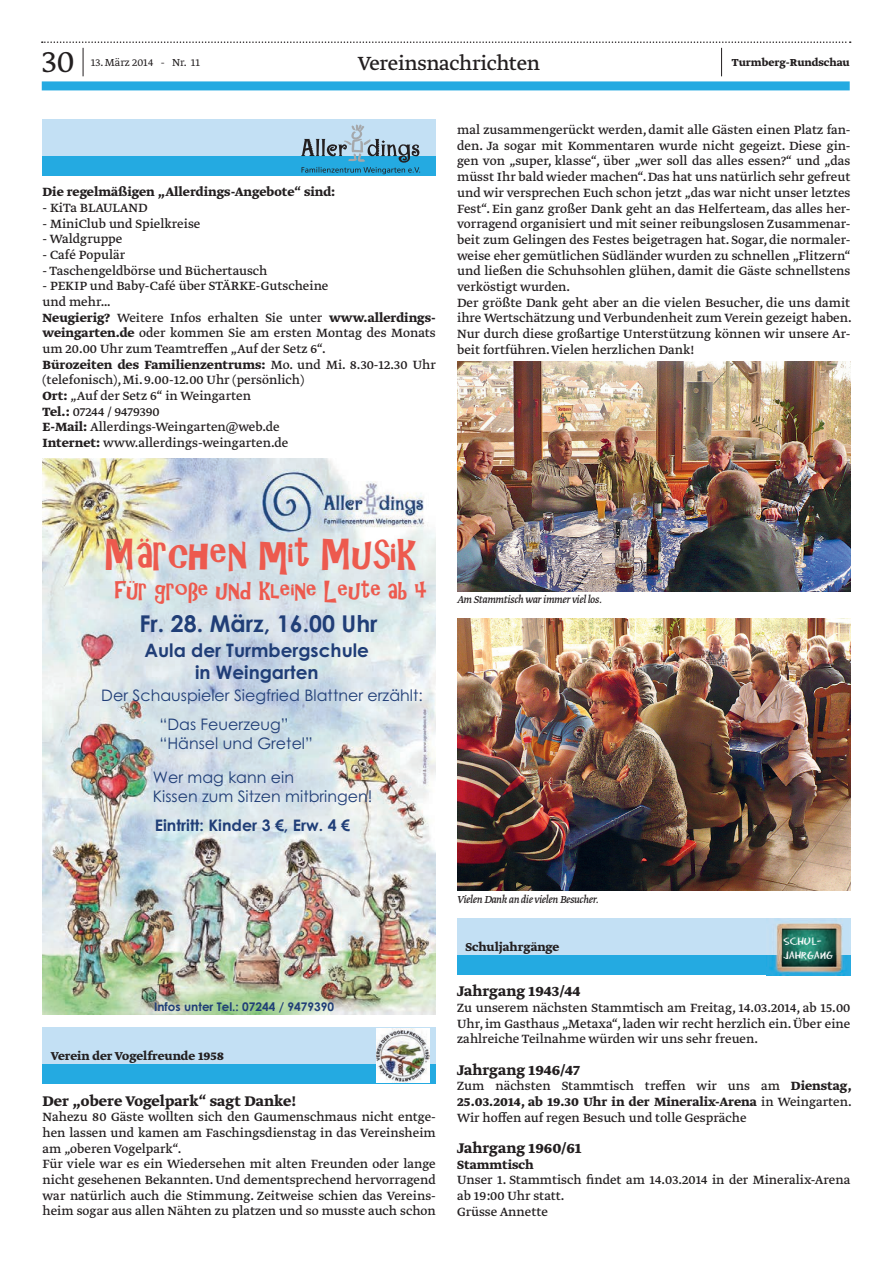
<style>
.page{position:relative;width:893px;height:1263px;background:#fff}
.page>*{position:absolute;margin:0;border:0;box-sizing:border-box;transform-origin:0 0}
.t1{font:39.6px "ARCHRISTY";color:#ed5a4e}
.t2{font:300 36px "Greta Text Std";color:#231f20}
.t3{font:23.85px "ARCHRISTY";color:#ed5a4e}
.t4{font:700 23.1px "Century Gothic";color:#203e77}
.t5{font:22.5px "Greta Text Std";letter-spacing:-.015em;color:#231f20}
.t6{font:700 18.45px/22.2px "Century Gothic";color:#203e77;text-align:center}
.t7{font:16.5px "Greta Text Std Bold Min";color:#231f20}
.t8{font:15.9px/19px "Century Gothic";color:#203e77}
.t9{font:700 15.9px "Century Gothic";color:#203e77}
.t10{font:14.1px/15.8px "Greta Text Std";color:#231f20}
.t11{font:700 14.1px "Greta Text Std";color:#231f20}
.t12{font:700 13.5px "Greta Text Std";color:#231f20}
.t13{font:italic 12px "Greta Text Std";letter-spacing:-.03em;color:#231f20}
.t14{font:700 12px "Greta Text Std";color:#231f20}
.t15{font:300 12px "Greta Text Std";color:#231f20}
.t16{font:12px/14.4px "Eraser Dust";color:#fff}
.t17{font:700 11.85px "Century Gothic";color:#203e77}
.s1{font-weight:700}
</style>
<div class="page">
<div style="left:42px;top:81px;width:808px;height:9px;background:#24aae1"></div>
<svg style="left:42px;top:41px;width:809px;height:35px"></svg>
<div style="left:43px;top:119px;width:393px;height:57px;background:#c3e0f4"></div>
<div style="left:43px;top:156px;width:393px;height:20px;background:#24aae1"></div>
<svg style="left:301px;top:124px;width:119px;height:50px"></svg>
<img style="left:43px;top:458px;width:393px;height:556px">
<div style="left:43px;top:1027px;width:393px;height:57px;background:#c3e0f4"></div>
<div style="left:43px;top:1064px;width:393px;height:20px;background:#24aae1"></div>
<img style="left:376px;top:1029px;width:53px;height:53px">
<img style="left:457px;top:361px;width:393px;height:230px">
<img style="left:457px;top:618px;width:393px;height:272px">
<div style="left:457px;top:918px;width:393px;height:57px;background:#c3e0f4"></div>
<div style="left:457px;top:955px;width:393px;height:20px;background:#24aae1"></div>
<img style="left:770px;top:923px;width:75px;height:52px">
<h2 class="t2" style="left:42px;top:41px;width:34px">30</h2>
<p class="t15" style="left:91px;top:56px;width:111px">13. März 2014 - Nr. 11</p>
<h3 class="t5" style="left:358px;top:54px;width:184px">Vereinsnachrichten</h3>
<p class="t14" style="left:732px;top:56px;width:119px">Turmberg-Rundschau</p>
<p class="t11" style="left:43px;top:184px;width:294px">Die regelmäßigen „Allerdings-Angebote“ sind:</p>
<p class="t10" style="left:43px;top:201px;width:106px">- KiTa BLAULAND</p>
<p class="t10" style="left:43px;top:216px;width:159px">- MiniClub und Spielkreise</p>
<p class="t10" style="left:43px;top:232px;width:81px">- Waldgruppe</p>
<p class="t10" style="left:43px;top:248px;width:84px">- Café Populär</p>
<p class="t10" style="left:43px;top:263px;width:226px">- Taschengeldbörse und Bü chertausch</p>
<p class="t10" style="left:43px;top:279px;width:395px">- PEKIP und Baby-Café ü ber STÄRKE-Gutscheine<br>und mehr…<br><span class="s1">Neugierig?</span> Weitere Infos erhalten Sie unter <span class="s1">www.allerdings&shy;weingarten.de</span> oder kommen Sie am ersten Montag des Monats um 20.00 Uhr zum Teamtreffen „Auf der Setz 6“.<br><span class="s1">Bü rozeiten des Familienzentrums:</span> Mo. und Mi. 8.30-12.30 Uhr (telefonisch), Mi. 9.00-12.00 Uhr (persönlich)<br><span class="s1">Ort:</span> „Auf der Setz 6“ in Weingarten<br><span class="s1">Tel.:</span> 07244 / 9479390<br><span class="s1">E-Mail:</span> Allerdings-Weingarten@web.de<br><span class="s1">Internet:</span> www.allerdings-weingarten.de</p>
<p class="t10" style="left:457px;top:123px;width:396px">mal zusammengerü ckt werden, damit alle Gästen einen Platz fan&shy;den. Ja sogar mit Kommentaren wurde nicht gegeizt. Diese gin&shy;gen von „super, klasse“, ü ber „wer soll das alles essen?“ und „das mü sst Ihr bald wieder machen“. Das hat uns natü rlich sehr gefreut und wir versprechen Euch schon jetzt „das war nicht unser letztes Fest“. Ein ganz großer Dank geht an das Helferteam, das alles her&shy;vorragend organisiert und mit seiner reibungslosen Zusammenar&shy;beit zum Gelingen des Festes beigetragen hat. Sogar, die normaler&shy;weise eher gemü tlichen Sü dländer wurden zu schnellen „Flitzern“ und ließen die Schuhsohlen glü hen, damit die Gäste schnellstens verköstigt wurden.<br>Der größte Dank geht aber an die vielen Besucher, die uns damit ihre Wertschätzung und Verbundenheit zum Verein gezeigt haben.<br>Nur durch diese großartige Unterstü tzung können wir unsere Ar&shy;beit fortfü hren. Vielen herzlichen Dank!</p>
<h1 class="t1" style="left:106px;top:540px;width:312px">Märchen mit Musik</h1>
<h3 class="t3" style="left:115px;top:581px;width:313px">für große und kleine Leute ab 4</h3>
<h3 class="t4" style="left:139px;top:615px;width:240px">Fr. 28. März, 16.00 Uhr</h3>
<h3 class="t6" style="left:145px;top:641px;width:226px">Aula der Turmbergschule in Weingarten</h3>
<p class="t8" style="left:101px;top:688px;width:323px">Der Schauspieler Siegfried Blattner erzählt:</p>
<p class="t8" style="left:159px;top:717px;width:155px">“Das Feuerzeug” “Hänsel und Gretel”</p>
<p class="t8" style="left:153px;top:769px;width:221px">Wer mag kann ein<br>Kissen zum Sitzen mitbringen!</p>
<p class="t9" style="left:155px;top:819px;width:197px">Eintritt: Kinder 3 €, Erw. 4 €</p>
<p class="t13" style="left:457px;top:593px;width:146px">Am Stammtisch war immer viel los.</p>
<p class="t17" style="left:154px;top:1002px;width:182px">Infos unter Tel.: 07244 / 9479390</p>
<p class="t12" style="left:51px;top:1048px;width:175px">Verein der Vogelfreunde 1958</p>
<p class="t7" style="left:43px;top:1091px;width:255px">Der „obere Vogelpark“ sagt Danke!</p>
<p class="t10" style="left:43px;top:1110px;width:395px">Nahezu 80 Gäste wollten sich den Gaumenschmaus nicht entge&shy;hen lassen und kamen am Faschingsdienstag in das Vereinsheim am „oberen Vogelpark“.<br>Fü r viele war es ein Wiedersehen mit alten Freunden oder lange nicht gesehenen Bekannten. Und dementsprechend hervorragend war natü rlich auch die Stimmung. Zeitweise schien das Vereins&shy;heim sogar aus allen Nähten zu platzen und so musste auch schon</p>
<p class="t13" style="left:457px;top:892px;width:143px">Vielen Dank an die vielen Besucher.</p>
<p class="t12" style="left:465px;top:939px;width:96px">Schuljahrgänge</p>
<p class="t16" style="left:783px;top:933px;width:51px">SCHUL-<br>JAHRGANG</p>
<p class="t7" style="left:457px;top:982px;width:125px">Jahrgang 1943/44</p>
<p class="t10" style="left:457px;top:1000px;width:395px;text-align:justify">Zu unserem nächsten Stammtisch am Freitag, 14.03.2014, ab 15.00<br>Uhr, im Gasthaus „Metaxa“, laden wir recht herzlich ein. Über eine zahlreiche Teilnahme wü rden wir uns sehr freuen.</p>
<p class="t7" style="left:457px;top:1060px;width:124px">Jahrgang 1946/47</p>
<p class="t10" style="left:457px;top:1079px;width:396px;text-align:justify">Zum nächsten Stammtisch treffen wir uns am <span class="s1">Dienstag, 25.03.2014, ab 19.30 Uhr in der Mineralix-Arena</span> in Weingarten.<br>Wir hoffen auf regen Besuch und tolle Gespräche</p>
<p class="t7" style="left:457px;top:1138px;width:126px">Jahrgang 1960/61</p>
<p class="t11" style="left:457px;top:1156px;width:78px">Stammtisch</p>
<p class="t10" style="left:457px;top:1173px;width:395px">Unser 1. Stammtisch findet am 14.03.2014 in der Mineralix-Arena ab 19:00 Uhr statt.<br>Grü sse Annette</p>
</div>
